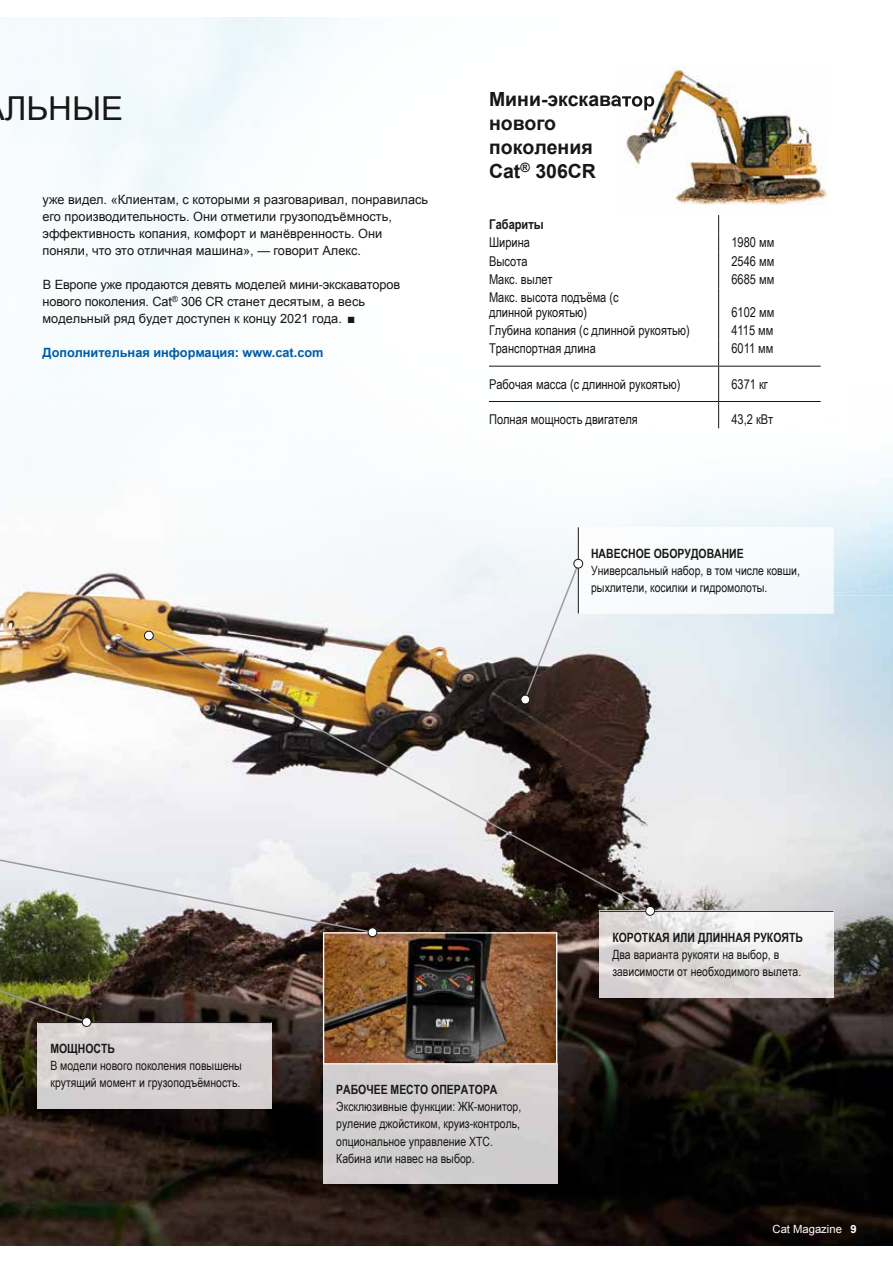
<style>
.page{position:relative;width:893px;height:1263px;background:#fff}
.page>*{position:absolute;margin:0;border:0;box-sizing:border-box;transform-origin:0 0}
.t1{font:33px "Arial";color:#181716}
.t2{font:700 19.5px/24px "Arial";color:#181716}
.t3{font:13.5px/14.2px "Arial Narrow";color:#181716}
.t4{font:700 13.5px "Arial Narrow";color:#181716}
.t5{font:12.75px/17px "Arial";color:#181716}
.t6{font:12.75px/17px "Arial Narrow";color:#181716}
.t7{font:700 12.75px "Arial Narrow";color:#181716}
.t8{font:700 12.75px "Arial";color:#005ba9}
.t9{font:11.25px "Arial";color:#fff}
.s1{font-style:inherit}
.s2{font-weight:700}
</style>
<div class="page">
<img style="left:0;top:595px;width:893px;height:651px">
<img style="left:0;top:18px;width:164px;height:577px">
<img style="left:833px;top:591px;width:60px;height:4px">
<img style="left:238px;top:383px;width:356px;height:1px">
<div style="left:462px;top:540px;width:116px;height:35px;background:#f3f7f9"></div>
<img style="left:833px;top:540px;width:21px;height:53px">
<img style="left:600px;top:912px;width:233px;height:85px">
<hr style="left:600px;top:911px;width:233px;height:1px;background:#181716">
<img style="left:38px;top:1023px;width:234px;height:86px">
<hr style="left:38px;top:1022px;width:234px;height:1px;background:#181716">
<img style="left:0;top:934px;width:88px;height:90px">
<div style="left:82px;top:1017px;width:9px;height:9px;background:#fff;border-radius:50%"></div>
<div style="left:82px;top:1017px;width:9px;height:10px;border:1px solid #181716;border-radius:50%"></div>
<img style="left:147px;top:633px;width:505px;height:280px">
<div style="left:646px;top:906px;width:8px;height:9px;background:#fff;border-radius:50%"></div>
<div style="left:645px;top:906px;width:10px;height:10px;border:1px solid #181716;border-radius:50%"></div>
<div style="left:144px;top:631px;width:9px;height:9px;background:#fff;border-radius:50%"></div>
<div style="left:144px;top:631px;width:10px;height:9px;border:1px solid #181716;border-radius:50%"></div>
<img style="left:579px;top:527px;width:254px;height:86px">
<img style="left:580px;top:575px;width:187px;height:20px">
<img style="left:767px;top:593px;width:66px;height:2px">
<hr style="left:578px;top:527px;width:1px;height:35px;background:#181716">
<svg style="left:523px;top:562px;width:57px;height:139px"></svg>
<div style="left:521px;top:695px;width:9px;height:9px;background:#fff;border-radius:50%"></div>
<div style="left:520px;top:695px;width:10px;height:9px;border:1px solid #181716;border-radius:50%"></div>
<div style="left:574px;top:559px;width:9px;height:9px;background:#fff;border-radius:50%"></div>
<div style="left:573px;top:559px;width:10px;height:9px;border:1px solid #181716;border-radius:50%"></div>
<div style="left:323px;top:1064px;width:234px;height:120px;background:#d2cfcf"></div>
<img style="left:325px;top:934px;width:230px;height:128px">
<div style="left:323px;top:932px;width:234px;height:132px;border:1px solid #fff"></div>
<svg style="left:0;top:794px;width:374px;height:140px"></svg>
<div style="left:368px;top:928px;width:9px;height:9px;background:#fff;border-radius:50%"></div>
<div style="left:368px;top:927px;width:9px;height:10px;border:1px solid #181716;border-radius:50%"></div>
<svg style="left:718px;top:215px;width:1px;height:73px"></svg>
<hr style="left:718px;top:288px;width:1px;height:33px;background:#181716">
<svg style="left:718px;top:321px;width:1px;height:45px"></svg>
<hr style="left:489px;top:366px;width:230px;height:1px;background:#181716">
<hr style="left:719px;top:366px;width:102px;height:1px;background:#181716">
<hr style="left:489px;top:401px;width:230px;height:1px;background:#181716">
<hr style="left:719px;top:401px;width:102px;height:1px;background:#181716">
<hr style="left:718px;top:366px;width:1px;height:35px;background:#181716">
<svg style="left:718px;top:402px;width:1px;height:26px"></svg>
<img style="left:617px;top:66px;width:210px;height:139px">
<img style="left:617px;top:92px;width:38px;height:18px">
<svg style="left:0;top:17px;width:287px;height:1px"></svg>
<h1 class="t1" style="left:5px;top:86px;width:120px">ЛЬНЫЕ</h1>
<p class="t5" style="left:43px;top:191px;width:387px">уже видел. «Клиентам, с которыми я разговаривал, понравилась его производительность. Они отметили грузоподъёмность, эффективность копания, комфорт и манёвренность. Они поняли, что это отличная машина», — говорит Алекс.</p>
<p class="t5" style="left:43px;top:276px;width:359px">В Европе уже продаются девять моделей мини-экскаваторов нового поколения. <span class="s1">Cat</span><sup>®</sup> 306 CR станет десятым, а весь модельный ряд будет доступен к концу 2021 года. ■</p>
<p class="t8" style="left:43px;top:344px;width:283px">Дополнительная информация: www.cat.com</p>
<h2 class="t2" style="left:489px;top:88px;width:167px">Мини-экскаватор нового поколения<br><span class="s1">Cat</span><sup>®</sup> 306CR</h2>
<p class="t4" style="left:489px;top:214px;width:56px">Габариты</p>
<p class="t3" style="left:489px;top:235px;width:42px">Ширина</p>
<p class="t3" style="left:731px;top:235px;width:44px">1980 мм</p>
<p class="t3" style="left:489px;top:253px;width:40px">Высота</p>
<p class="t3" style="left:731px;top:253px;width:44px">2546 мм</p>
<p class="t3" style="left:489px;top:272px;width:65px">Макс. вылет</p>
<p class="t3" style="left:731px;top:272px;width:44px">6685 мм</p>
<p class="t3" style="left:489px;top:290px;width:131px">Макс. высота подъёма (с длинной рукоятью)</p>
<p class="t3" style="left:731px;top:304px;width:44px">6102 мм</p>
<p class="t3" style="left:489px;top:323px;width:202px">Глубина копания (с длинной рукоятью)</p>
<p class="t3" style="left:731px;top:323px;width:44px">4115 мм</p>
<p class="t3" style="left:489px;top:341px;width:108px">Транспортная длина</p>
<p class="t3" style="left:731px;top:341px;width:44px">6011 мм</p>
<p class="t3" style="left:489px;top:376px;width:193px">Рабочая масса (с длинной рукоятью)</p>
<p class="t3" style="left:731px;top:376px;width:38px">6371 кг</p>
<p class="t3" style="left:489px;top:412px;width:150px">Полная мощность двигателя</p>
<p class="t3" style="left:731px;top:412px;width:43px">43,2 кВт</p>
<p class="t7" style="left:591px;top:544px;width:154px">НАВЕСНОЕ ОБОРУДОВАНИЕ</p>
<p class="t6" style="left:591px;top:562px;width:210px">Универсальный набор, в том числе ковши, рыхлители, косилки и гидромолоты.</p>
<p class="t7" style="left:612px;top:928px;width:192px">КОРОТКАЯ ИЛИ ДЛИННАЯ РУКОЯТЬ</p>
<p class="t6" style="left:612px;top:946px;width:190px">Два варианта рукояти на выбор, в зависимости от необходимого вылета.</p>
<p class="t7" style="left:50px;top:1039px;width:66px">МОЩНОСТЬ</p>
<p class="t6" style="left:50px;top:1057px;width:193px">В модели нового поколения повышены крутящий момент и грузоподъёмность.</p>
<p class="t7" style="left:336px;top:1080px;width:163px">РАБОЧЕЕ МЕСТО ОПЕРАТОРА</p>
<p class="t6" style="left:336px;top:1098px;width:187px">Эксклюзивные функции: ЖК-монитор, руление джойстиком, круиз-контроль, опциональное управление XTC.<br>Кабина или навес на выбор.</p>
<p class="t9" style="left:772px;top:1222px;width:86px">Cat Magazine <span class="s2">9</span></p>
</div>
